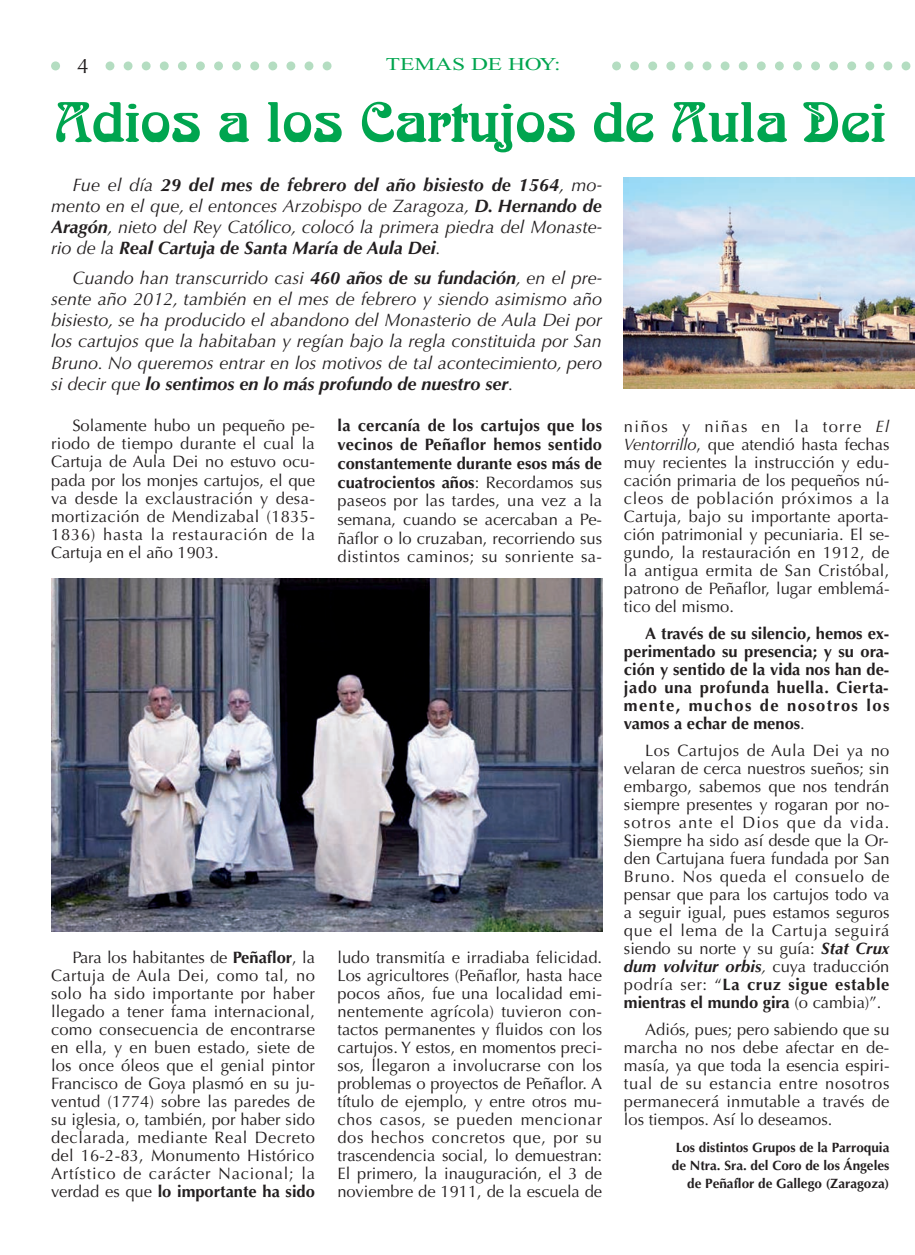
<style>
.page{position:relative;width:915px;height:1255px;background:#fff}
.page>*{position:absolute;margin:0;border:0;box-sizing:border-box;transform-origin:0 0}
.t1{font:55.5px "Arnold Boecklin";color:#00a54f}
.t2{font:21px "Optima";color:#231f20}
.t3{font:italic 18px/21px "Optima";color:#231f20;text-align:justify}
.t4{font:18px "Times New Roman";color:#00a54f;scale:1.3 1}
.t5{font:16.5px/18px "Optima";color:#231f20;text-align:justify}
.t6{font:700 16.5px/18px "Optima";letter-spacing:.035em;color:#231f20;text-align:justify}
.t7{font:700 13.5px/18px "Optima";color:#231f20;text-align:right}
.s1{font-weight:700}
.s2{font-style:italic}
.s3{font-weight:400}
.s4{font-weight:700;font-style:italic}
</style>
<div class="page">
<svg style="left:51px;top:61px;width:860px;height:9px"></svg>
<div style="left:337px;top:51px;width:272px;height:30px;background:#fff"></div>
<div style="left:69px;top:51px;width:28px;height:30px;background:#fff"></div>
<img style="left:51px;top:578px;width:551px;height:353px">
<img style="left:623px;top:178px;width:291px;height:210px">
<p class="t2" style="left:77px;top:57px;width:13px">4</p>
<p class="t4" style="left:385px;top:58px;width:136px">TEMAS DE HOY:</p>
<p class="t1" style="left:54px;top:102px;width:833px">Adios a los Cartujos de Aula Dei</p>
<p class="t3" style="left:51px;top:176px;width:552px;text-indent:21px">Fue el día <span class="s1">29 del mes de febrero del año bisiesto de 1564</span>, mo&shy;mento en el que, el entonces Arzobispo de Zaragoza, <span class="s1">D. Hernando de Aragón</span>, nieto del Rey Católico, colocó la primera piedra del Monaste&shy;rio de la <span class="s1">Real Cartuja de Santa María de Aula Dei</span>.</p>
<p class="t3" style="left:51px;top:269px;width:552px;text-indent:21px">Cuando han transcurrido casi <span class="s1">460 años de su fundación</span>, en el pre&shy;sente año 2012, también en el mes de febrero y siendo asimismo año bisiesto, se ha producido el abandono del Monasterio de Aula Dei por los cartujos que la habitaban y regían bajo la regla constituida por San Bruno. No queremos entrar en los motivos de tal acontecimiento, pero si decir que <span class="s1">lo sentimos en lo más profundo de nuestro ser</span>.</p>
<p class="t5" style="left:51px;top:418px;width:265px;text-indent:21px">Solamente hubo un pequeño pe&shy;riodo de tiempo durante el cual la Cartuja de Aula Dei no estuvo ocu&shy;pada por los monjes cartujos, el que va desde la exclaustración y desa&shy;mortización de Mendizabal (1835- 1836) hasta la restauración de la Cartuja en el año 1903.</p>
<p class="t5" style="left:51px;top:949px;width:265px;text-indent:21px">Para los habitantes de <span class="s1">Peñaflor</span>, la Cartuja de Aula Dei, como tal, no solo ha sido importante por haber llegado a tener fama internacional, como consecuencia de encontrarse en ella, y en buen estado, siete de los once óleos que el genial pintor Francisco de Goya plasmó en su ju&shy;ventud (1774) sobre las paredes de su iglesia, o, también, por haber sido declarada, mediante Real Decreto del 16-2-83, Monumento Histórico Artístico de carácter Nacional; la verdad es que <span class="s1">lo importante ha sido</span></p>
<p class="t5" style="left:337px;top:418px;width:266px;line-height:18.6px"><span class="s1">la cercanía de los cartujos que los vecinos de Peñaflor hemos sentido constantemente durante esos más de cuatrocientos años</span>: Recordamos sus paseos por las tardes, una vez a la semana, cuando se acercaban a Pe&shy;ñaflor o lo cruzaban, recorriendo sus distintos caminos; su sonriente sa-</p>
<p class="t5" style="left:623px;top:418px;width:267px">niños y niñas en la torre <span class="s2">El Ventorrillo</span>, que atendió hasta fechas muy recientes la instrucción y edu&shy;cación primaria de los pequeños nú&shy;cleos de población próximos a la Cartuja, bajo su importante aporta&shy;ción patrimonial y pecuniaria. El se&shy;gundo, la restauración en 1912, de la antigua ermita de San Cristóbal, patrono de Peñaflor, lugar emblemá&shy;tico del mismo.</p>
<p class="t6" style="left:623px;top:625px;width:267px;text-indent:21px">A través de su silencio, hemos ex&shy;perimentado su presencia; y su ora&shy;ción y sentido de la vida nos han de&shy;jado una profunda huella. Cierta&shy;mente, muchos de nosotros los vamos a echar de menos<span class="s3">.</span></p>
<p class="t5" style="left:623px;top:742px;width:267px;text-indent:21px">Los Cartujos de Aula Dei ya no velaran de cerca nuestros sueños; sin embargo, sabemos que nos tendrán siempre presentes y rogaran por no&shy;sotros ante el Dios que da vida.<br>Siempre ha sido así desde que la Or&shy;den Cartujana fuera fundada por San Bruno. Nos queda el consuelo de pensar que para los cartujos todo va a seguir igual, pues estamos seguros que el lema de la Cartuja seguirá siendo su norte y su guía: <span class="s4">Stat Crux dum volvitur orbis</span><span class="s2">,</span> cuya traducción podría ser: “<span class="s1">La cruz sigue estable mientras el mundo gira</span> (o cambia)”.</p>
<p class="t5" style="left:623px;top:1021px;width:267px;text-indent:21px">Adiós, pues; pero sabiendo que su marcha no nos debe afectar en de&shy;masía, ya que toda la esencia espiri&shy;tual de su estancia entre nosotros permanecerá inmutable a través de los tiempos. Así lo deseamos.</p>
<p class="t7" style="left:671px;top:1139px;width:219px">Los distintos Grupos de la Parroquia de Ntra. Sra. del Coro de los Ángeles de Peñaflor de Gallego (Zaragoza)</p>
<p class="t5" style="left:337px;top:950px;width:266px">ludo transmitía e irradiaba felicidad.<br>Los agricultores (Peñaflor, hasta hace pocos años, fue una localidad emi&shy;nentemente agrícola) tuvieron con&shy;tactos permanentes y fluidos con los cartujos. Y estos, en momentos preci&shy;sos, llegaron a involucrarse con los problemas o proyectos de Peñaflor. A título de ejemplo, y entre otros mu&shy;chos casos, se pueden mencionar dos hechos concretos que, por su trascendencia social, lo demuestran:<br>El primero, la inauguración, el 3 de noviembre de 1911, de la escuela de</p>
</div>
